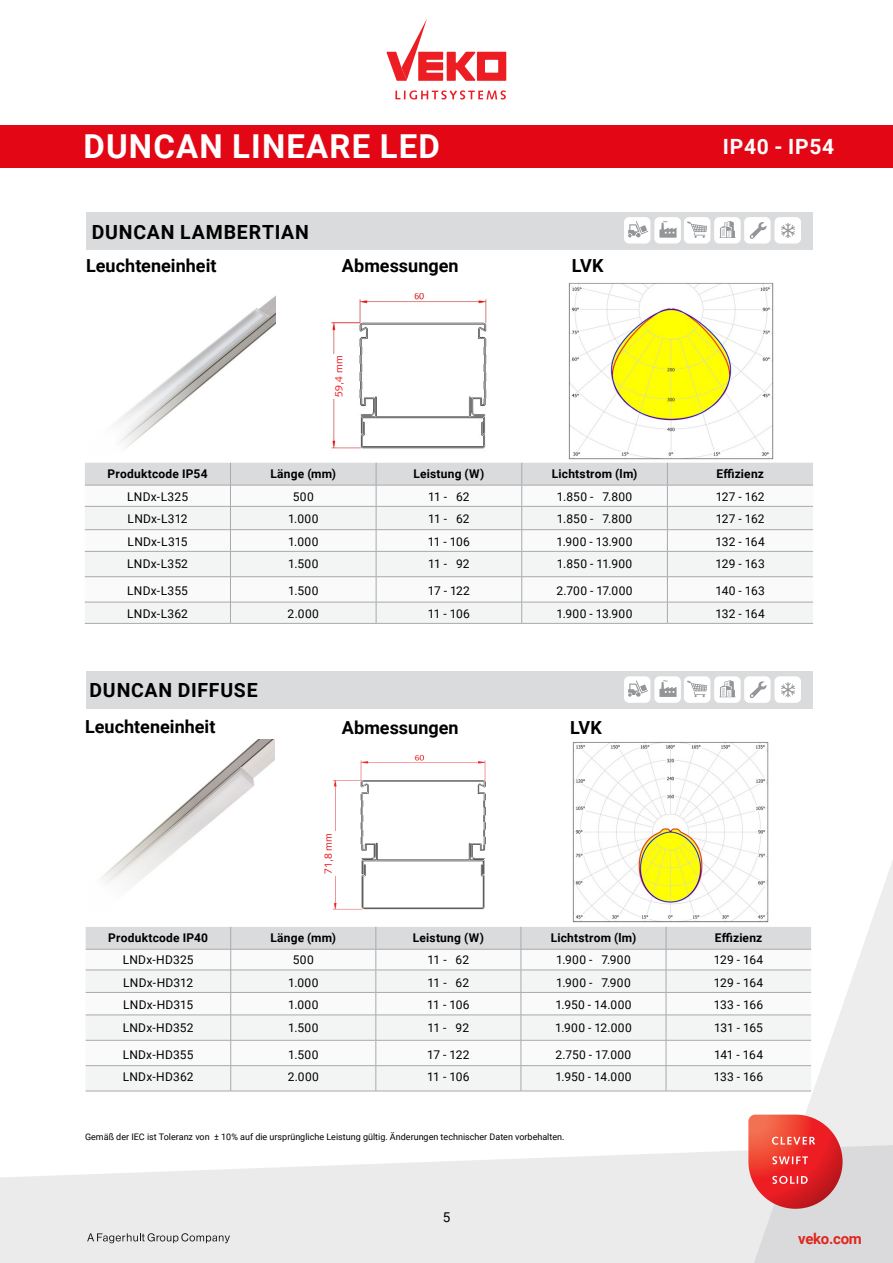
<style>
.page{position:relative;width:893px;height:1263px;background:#fff}
.page>*{position:absolute;margin:0;border:0;box-sizing:border-box;transform-origin:0 0}
.t1{font:700 33px "Roboto";letter-spacing:.035em;color:#fff}
.t2{font:700 21px "Roboto";letter-spacing:.035em;color:#fff}
.t3{font:700 19.5px "Roboto";letter-spacing:.04em;color:#000}
.t4{font:700 18px "Roboto";color:#000}
.t5{font:700 15px "Roboto";letter-spacing:-.02em;color:#df271c}
.t6{font:13.5px "Roboto";color:#000}
.t7{font:12px "Roboto";letter-spacing:.02em;color:#000}
.t8{font:700 12px "Roboto";letter-spacing:.015em;color:#000}
.t9{font:10.5px "Syntax LT Std";color:#ed1d24}
.t10{font:9px "Roboto";color:#000}
</style>
<div class="page">
<svg style="left:0;top:1150px;width:748px;height:113px;background:#ededee"></svg>
<svg style="left:748px;top:860px;width:145px;height:403px"></svg>
<svg style="left:395px;top:90px;width:111px;height:10px"></svg>
<svg style="left:386px;top:19px;width:120px;height:62px"></svg>
<svg style="left:748px;top:1114px;width:94px;height:95px;background:#e65653"></svg>
<svg style="left:87px;top:1233px;width:143px;height:10px"></svg>
<div style="left:0;top:125px;width:893px;height:43px;background:#e30715"></div>
<img style="left:116px;top:296px;width:159px;height:153px">
<div style="left:86px;top:212px;width:727px;height:37px;background:#dadbdc"></div>
<img style="left:568px;top:283px;width:206px;height:176px">
<div style="left:86px;top:671px;width:727px;height:38px;background:#dadbdc"></div>
<img style="left:100px;top:739px;width:174px;height:145px">
<img style="left:572px;top:741px;width:197px;height:181px">
<div style="left:684px;top:217px;width:26px;height:27px;background:#fff;border-radius:5px"></div>
<svg style="left:687px;top:221px;width:20px;height:17px"></svg>
<div style="left:624px;top:217px;width:26px;height:27px;background:#fff;border-radius:5px"></div>
<svg style="left:628px;top:221px;width:20px;height:16px"></svg>
<div style="left:654px;top:217px;width:27px;height:27px;background:#fff;border-radius:5px"></div>
<svg style="left:659px;top:221px;width:18px;height:17px"></svg>
<div style="left:775px;top:217px;width:26px;height:27px;background:#fff;border-radius:5px"></div>
<svg style="left:781px;top:223px;width:14px;height:15px"></svg>
<div style="left:744px;top:217px;width:27px;height:27px;background:#fff;border-radius:5px"></div>
<svg style="left:749px;top:222px;width:18px;height:17px"></svg>
<div style="left:714px;top:217px;width:27px;height:27px;background:#fff;border-radius:5px"></div>
<svg style="left:719px;top:221px;width:17px;height:17px"></svg>
<div style="left:684px;top:676px;width:26px;height:27px;background:#fff;border-radius:5px"></div>
<svg style="left:687px;top:681px;width:20px;height:16px"></svg>
<div style="left:624px;top:676px;width:26px;height:27px;background:#fff;border-radius:5px"></div>
<svg style="left:628px;top:680px;width:20px;height:17px"></svg>
<div style="left:654px;top:676px;width:27px;height:27px;background:#fff;border-radius:5px"></div>
<svg style="left:659px;top:680px;width:18px;height:17px"></svg>
<div style="left:775px;top:676px;width:26px;height:27px;background:#fff;border-radius:5px"></div>
<svg style="left:781px;top:682px;width:14px;height:15px"></svg>
<div style="left:744px;top:676px;width:27px;height:27px;background:#fff;border-radius:5px"></div>
<svg style="left:749px;top:681px;width:18px;height:17px"></svg>
<div style="left:714px;top:676px;width:27px;height:27px;background:#fff;border-radius:5px"></div>
<svg style="left:719px;top:680px;width:17px;height:17px"></svg>
<img style="left:331px;top:293px;width:156px;height:156px">
<img style="left:332px;top:755px;width:154px;height:155px">
<hr style="left:230px;top:623px;width:146px;height:1px;background:#a7a9ac">
<hr style="left:376px;top:623px;width:146px;height:1px;background:#a7a9ac">
<hr style="left:522px;top:623px;width:145px;height:1px;background:#a7a9ac">
<hr style="left:667px;top:623px;width:146px;height:1px;background:#a7a9ac">
<hr style="left:85px;top:623px;width:145px;height:1px;background:#a7a9ac">
<svg style="left:85px;top:463px;width:728px;height:160px"></svg>
<hr style="left:231px;top:1091px;width:145px;height:1px;background:#a7a9ac">
<hr style="left:376px;top:1091px;width:145px;height:1px;background:#a7a9ac">
<hr style="left:521px;top:1091px;width:145px;height:1px;background:#a7a9ac">
<hr style="left:666px;top:1091px;width:145px;height:1px;background:#a7a9ac">
<hr style="left:86px;top:1091px;width:145px;height:1px;background:#a7a9ac">
<svg style="left:86px;top:927px;width:725px;height:164px"></svg>
<div style="left:322px;top:354px;width:32px;height:44px;background:#fff"></div>
<div style="left:311px;top:831px;width:27px;height:45px;background:#fff"></div>
<h1 class="t1" style="left:83px;top:123px;width:358px">DUNCAN LINEARE LED</h1>
<h3 class="t3" style="left:92px;top:218px;width:219px">DUNCAN LAMBERTIAN</h3>
<h3 class="t4" style="left:86px;top:253px;width:132px">Leuchteneinheit</h3>
<h3 class="t4" style="left:342px;top:253px;width:118px">Abmessungen</h3>
<h3 class="t4" style="left:572px;top:253px;width:33px">LVK</h3>
<p class="t9" style="left:332px;top:396px;width:42px;rotate:-90deg">59,4 mm</p>
<h2 class="t2" style="left:723px;top:132px;width:113px">IP40 - IP54</h2>
<p class="t8" style="left:108px;top:466px;width:101px">Produktcode IP54</p>
<p class="t8" style="left:270px;top:466px;width:67px">Länge (mm)</p>
<p class="t8" style="left:413px;top:466px;width:73px">Leistung (W)</p>
<p class="t8" style="left:552px;top:466px;width:87px">Lichtstrom (lm)</p>
<p class="t8" style="left:716px;top:466px;width:49px">Effizienz</p>
<p class="t7" style="left:127px;top:488px;width:62px">LNDx-L325</p>
<p class="t7" style="left:293px;top:488px;width:22px">500</p>
<p class="t7" style="left:428px;top:488px;width:43px">11 - 62</p>
<p class="t7" style="left:557px;top:488px;width:77px">1.850 - 7.800</p>
<p class="t7" style="left:716px;top:488px;width:50px">127 - 162</p>
<p class="t7" style="left:128px;top:511px;width:62px">LNDx-L312</p>
<p class="t7" style="left:288px;top:511px;width:32px">1.000</p>
<p class="t7" style="left:428px;top:511px;width:43px">11 - 62</p>
<p class="t7" style="left:557px;top:511px;width:77px">1.850 - 7.800</p>
<p class="t7" style="left:716px;top:511px;width:50px">127 - 162</p>
<p class="t7" style="left:128px;top:533px;width:61px">LNDx-L315</p>
<p class="t7" style="left:288px;top:533px;width:32px">1.000</p>
<p class="t7" style="left:428px;top:533px;width:44px">11 - 106</p>
<p class="t7" style="left:557px;top:533px;width:77px">1.900 - 13.900</p>
<p class="t7" style="left:715px;top:533px;width:51px">132 - 164</p>
<p class="t7" style="left:127px;top:556px;width:62px">LNDx-L352</p>
<p class="t7" style="left:288px;top:556px;width:32px">1.500</p>
<p class="t7" style="left:428px;top:556px;width:43px">11 - 92</p>
<p class="t7" style="left:557px;top:556px;width:77px">1.850 - 11.900</p>
<p class="t7" style="left:716px;top:556px;width:51px">129 - 163</p>
<p class="t7" style="left:127px;top:583px;width:62px">LNDx-L355</p>
<p class="t7" style="left:288px;top:583px;width:32px">1.500</p>
<p class="t7" style="left:428px;top:583px;width:44px">17 - 122</p>
<p class="t7" style="left:556px;top:583px;width:78px">2.700 - 17.000</p>
<p class="t7" style="left:715px;top:583px;width:51px">140 - 163</p>
<p class="t7" style="left:127px;top:605px;width:62px">LNDx-L362</p>
<p class="t7" style="left:288px;top:605px;width:33px">2.000</p>
<p class="t7" style="left:428px;top:605px;width:44px">11 - 106</p>
<p class="t7" style="left:557px;top:605px;width:77px">1.900 - 13.900</p>
<p class="t7" style="left:715px;top:605px;width:51px">132 - 164</p>
<h3 class="t3" style="left:90px;top:677px;width:170px">DUNCAN DIFFUSE</h3>
<h3 class="t4" style="left:85px;top:713px;width:132px">Leuchteneinheit</h3>
<h3 class="t4" style="left:342px;top:715px;width:118px">Abmessungen</h3>
<h3 class="t4" style="left:570px;top:715px;width:33px">LVK</h3>
<p class="t9" style="left:322px;top:874px;width:42px;rotate:-90deg">71,8 mm</p>
<p class="t8" style="left:108px;top:929px;width:101px">Produktcode IP40</p>
<p class="t8" style="left:270px;top:929px;width:67px">Länge (mm)</p>
<p class="t8" style="left:413px;top:929px;width:73px">Leistung (W)</p>
<p class="t8" style="left:551px;top:929px;width:87px">Lichtstrom (lm)</p>
<p class="t8" style="left:715px;top:929px;width:49px">Effizienz</p>
<p class="t7" style="left:123px;top:952px;width:72px">LNDx-HD325</p>
<p class="t7" style="left:293px;top:952px;width:22px">500</p>
<p class="t7" style="left:428px;top:952px;width:43px">11 - 62</p>
<p class="t7" style="left:556px;top:952px;width:76px">1.900 - 7.900</p>
<p class="t7" style="left:714px;top:952px;width:51px">129 - 164</p>
<p class="t7" style="left:123px;top:974px;width:72px">LNDx-HD312</p>
<p class="t7" style="left:288px;top:974px;width:32px">1.000</p>
<p class="t7" style="left:428px;top:974px;width:43px">11 - 62</p>
<p class="t7" style="left:556px;top:974px;width:76px">1.900 - 7.900</p>
<p class="t7" style="left:714px;top:974px;width:51px">129 - 164</p>
<p class="t7" style="left:123px;top:997px;width:71px">LNDx-HD315</p>
<p class="t7" style="left:288px;top:997px;width:32px">1.000</p>
<p class="t7" style="left:427px;top:997px;width:44px">11 - 106</p>
<p class="t7" style="left:555px;top:997px;width:78px">1.950 - 14.000</p>
<p class="t7" style="left:714px;top:997px;width:51px">133 - 166</p>
<p class="t7" style="left:123px;top:1019px;width:72px">LNDx-HD352</p>
<p class="t7" style="left:288px;top:1019px;width:32px">1.500</p>
<p class="t7" style="left:428px;top:1019px;width:43px">11 - 92</p>
<p class="t7" style="left:555px;top:1019px;width:78px">1.900 - 12.000</p>
<p class="t7" style="left:714px;top:1019px;width:50px">131 - 165</p>
<p class="t7" style="left:123px;top:1046px;width:72px">LNDx-HD355</p>
<p class="t7" style="left:288px;top:1046px;width:32px">1.500</p>
<p class="t7" style="left:427px;top:1046px;width:44px">17 - 122</p>
<p class="t7" style="left:556px;top:1046px;width:77px">2.750 - 17.000</p>
<p class="t7" style="left:714px;top:1046px;width:51px">141 - 164</p>
<p class="t7" style="left:123px;top:1069px;width:72px">LNDx-HD362</p>
<p class="t7" style="left:288px;top:1069px;width:33px">2.000</p>
<p class="t7" style="left:427px;top:1069px;width:44px">11 - 106</p>
<p class="t7" style="left:555px;top:1069px;width:78px">1.950 - 14.000</p>
<p class="t7" style="left:714px;top:1069px;width:51px">133 - 166</p>
<p class="t10" style="left:85px;top:1131px;width:481px">Gemäß der IEC ist Toleranz von ± 10% auf die ursprüngliche Leistung gültig. Änderungen technischer Daten vorbehalten.</p>
<p class="t6" style="left:443px;top:1207px;width:9px">5</p>
<p class="t5" style="left:798px;top:1228px;width:65px">veko.com</p>
</div>
